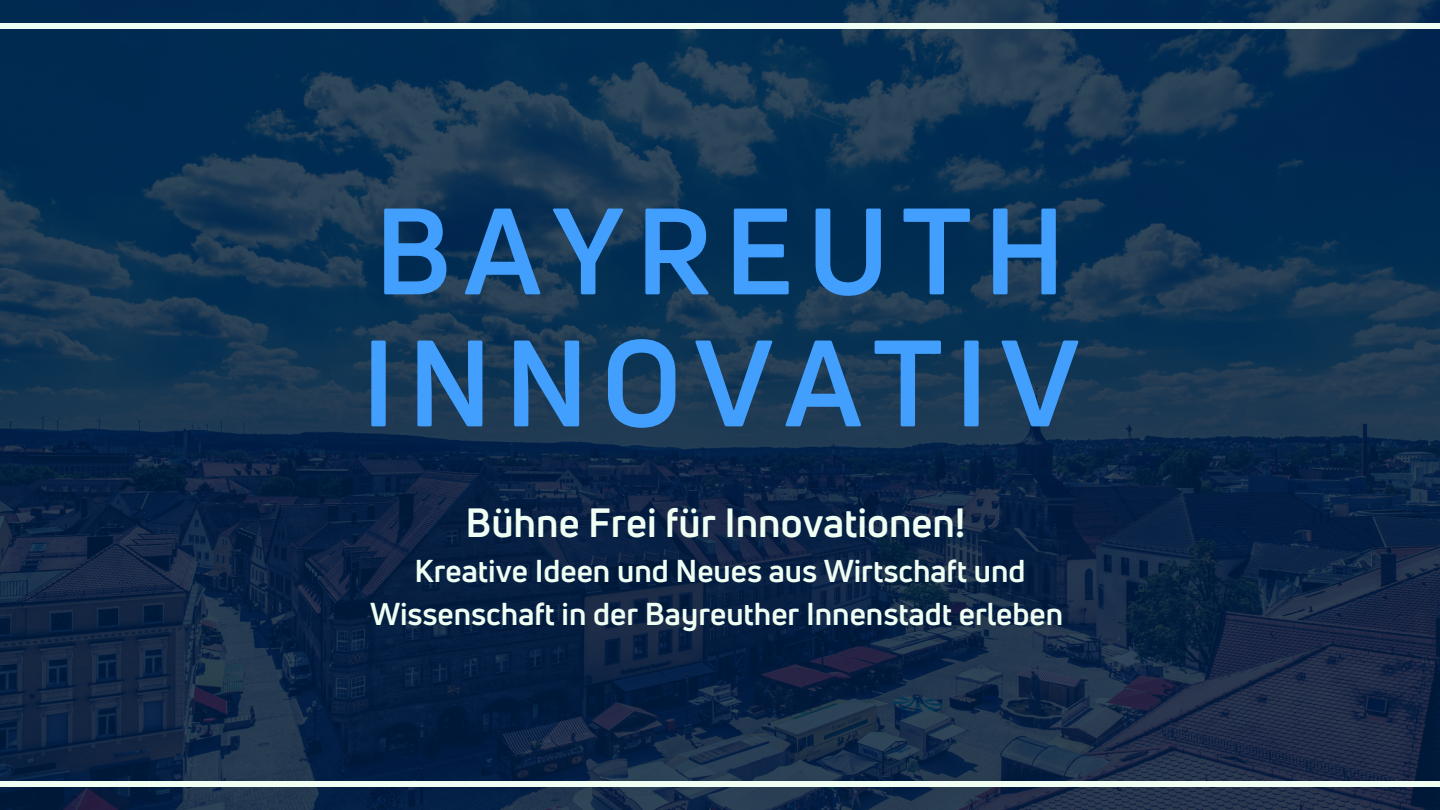
<style>
.page{position:relative;width:1440px;height:810px;background:#fff}
.page>*{position:absolute;margin:0;border:0;box-sizing:border-box;transform-origin:0 0}
.t1{font:700 120px/132px "Uni Neue";letter-spacing:.1em;color:#429ffd}
.t2{font:700 40px "Uni Neue";color:#f0fff3}
.t3{font:700 31px/42.8px "Uni Neue";color:#f0fff3;text-align:center}
</style>
<div class="page">
<img style="left:0;top:0;width:1440px;height:810px">
<div style="left:0;top:23px;width:1440px;height:6px;background:#f0fff3"></div>
<div style="left:0;top:781px;width:1440px;height:6px;background:#f0fff3"></div>
<p class="t1" style="left:361px;top:183px;width:719px">BAYREUTH<br>INNOVATIV</p>
<h1 class="t2" style="left:466px;top:495px;width:502px">Bühne Frei für Innovationen!</h1>
<p class="t3" style="left:370px;top:549px;width:695px">Kreative Ideen und Neues aus Wirtschaft und<br>Wissenschaft in der Bayreuther Innenstadt erleben</p>
</div>
